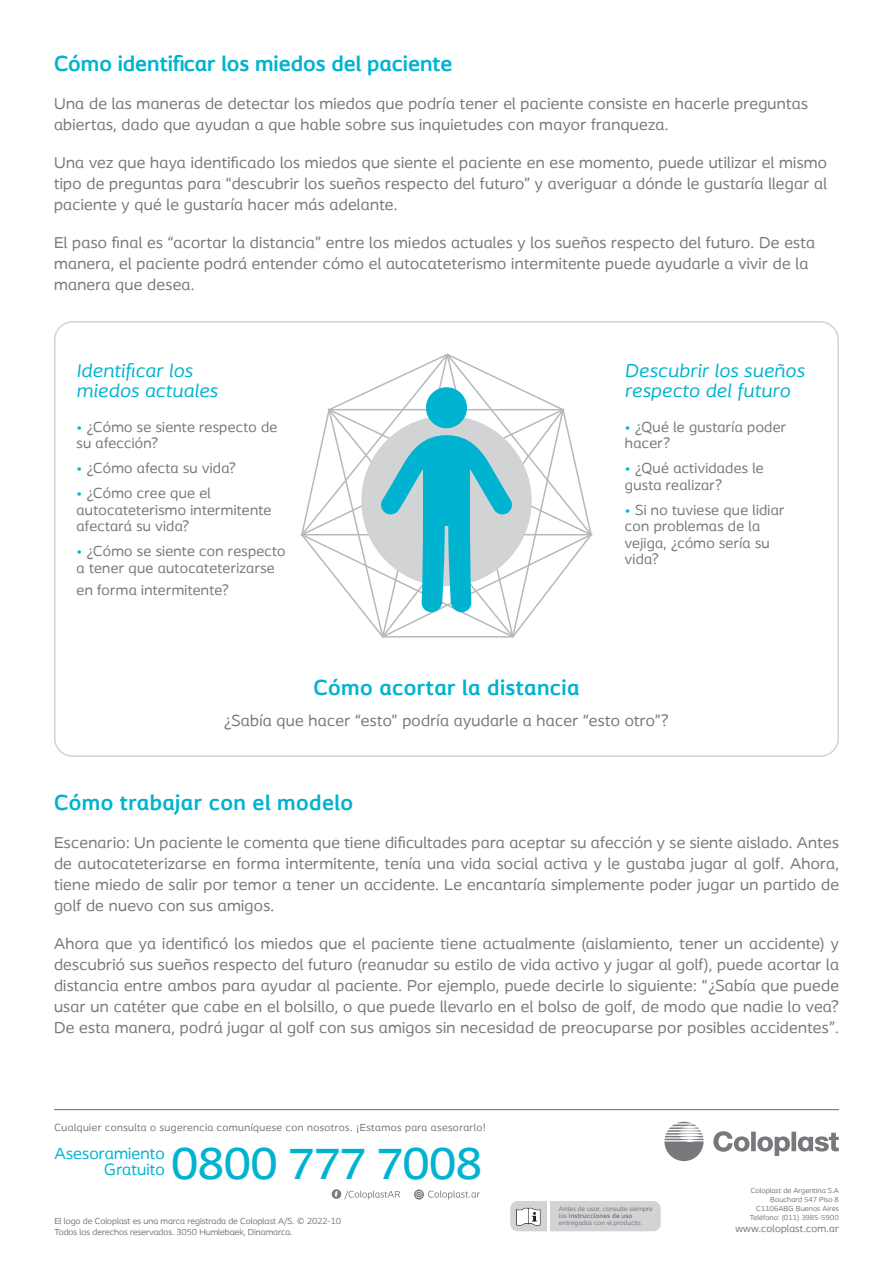
<style>
.page{position:relative;width:893px;height:1263px;background:#fff}
.page>*{position:absolute;margin:0;border:0;box-sizing:border-box;transform-origin:0 0}
.t1{font:500 45.9px "Coloplast";letter-spacing:-.01em;color:#00b3d0}
.t2{font:700 22.5px "Coloplast";letter-spacing:.02em;color:#00b3d0}
.t3{font:700 22.5px "Coloplast";color:#00b3d0}
.t4{font:italic 19.5px/19.5px "Coloplast";letter-spacing:.02em;color:#00b3d0}
.t5{font:16.8px/15.3px "Coloplast";letter-spacing:.01em;color:#00b3d0;text-align:right}
.t6{font:16.5px/21px "Coloplast";letter-spacing:.02em;color:#76787b;text-align:justify}
.t7{font:15px/16.5px "Coloplast";letter-spacing:.02em;color:#76787b}
.t8{font:10.65px "Coloplast";letter-spacing:.04em;color:#76787b}
.t9{font:10.5px "Coloplast";letter-spacing:.02em;color:#76787b}
.t10{font:9px/10.5px "Coloplast";color:#76787b}
.t11{font:7.5px/9px "Coloplast";letter-spacing:.01em;color:#76787b;text-align:right}
.t12{font:6.75px/6.8px "Coloplast";letter-spacing:.01em;color:#76787b}
.s1{color:#00b3d0}
.s2{font-weight:700}
</style>
<div class="page">
<hr style="left:54px;top:1109px;width:785px;height:1px;background:#76787b">
<svg style="left:664px;top:1122px;width:175px;height:39px"></svg>
<div style="left:510px;top:1201px;width:151px;height:30px;background:#d2d3d5;border-radius:7px"></div>
<hr style="left:547px;top:1196px;width:3px;height:42px;background:#fff">
<svg style="left:516px;top:1208px;width:24px;height:18px"></svg>
<svg style="left:332px;top:1189px;width:68px;height:10px"></svg>
<svg style="left:414px;top:1189px;width:66px;height:10px"></svg>
<svg style="left:566px;top:420px;width:27px;height:149px"></svg>
<svg style="left:300px;top:407px;width:261px;height:161px"></svg>
<svg style="left:327px;top:408px;width:239px;height:230px"></svg>
<div style="left:361px;top:416px;width:171px;height:170px;background:#d2d3d5;border-radius:50%"></div>
<div style="left:54px;top:321px;width:785px;height:436px;border:2px solid #d2d3d5;border-radius:18px"></div>
<svg style="left:380px;top:353px;width:133px;height:285px"></svg>
<p class="t3" style="left:54px;top:50px;width:400px">Cómo identificar los miedos del paciente</p>
<p class="t6" style="left:54px;top:93px;width:755px">Una de las maneras de detectar los miedos que podría tener el paciente consiste en hacerle preguntas abiertas, dado que ayudan a que hable sobre sus inquietudes con mayor franqueza.</p>
<p class="t6" style="left:54px;top:152px;width:775px">Una vez que haya identificado los miedos que siente el paciente en ese momento, puede utilizar el mismo tipo de preguntas para “descubrir los sueños respecto del futuro” y averiguar a dónde le gustaría llegar al paciente y qué le gustaría hacer más adelante.</p>
<p class="t6" style="left:54px;top:232px;width:762px;text-align:left">El paso final es “acortar la distancia” entre los miedos actuales y los sueños respecto del futuro. De esta manera, el paciente podrá entender cómo el autocateterismo intermitente puede ayudarle a vivir de la manera que desea.</p>
<p class="t4" style="left:77px;top:361px;width:118px">Identificar los</p>
<p class="t4" style="left:77px;top:380px;width:143px">miedos actuales</p>
<p class="t7" style="left:77px;top:418px;width:202px"><span class="s1">•</span> ¿Cómo se siente respecto de su afección?</p>
<p class="t7" style="left:77px;top:460px;width:161px"><span class="s1">•</span> ¿Cómo afecta su vida?</p>
<p class="t7" style="left:77px;top:485px;width:196px"><span class="s1">•</span> ¿Cómo cree que el autocateterismo intermitente afectará su vida?</p>
<p class="t7" style="left:77px;top:543px;width:210px"><span class="s1">•</span> ¿Cómo se siente con respecto a tener que autocateterizarse</p>
<p class="t7" style="left:77px;top:582px;width:154px">en forma intermitente?</p>
<p class="t4" style="left:625px;top:361px;width:181px">Descubrir los sueños respecto del futuro</p>
<p class="t7" style="left:625px;top:418px;width:163px"><span class="s1">•</span> ¿Qué le gustaría poder hacer?</p>
<p class="t7" style="left:625px;top:460px;width:140px"><span class="s1">•</span> ¿Qué actividades le gusta realizar?</p>
<p class="t7" style="left:625px;top:501px;width:161px"><span class="s1">•</span> Si no tuviese que lidiar con problemas de la vejiga, ¿cómo sería su vida?</p>
<p class="t2" style="left:313px;top:674px;width:268px">Cómo acortar la distancia</p>
<p class="t6" style="left:224px;top:710px;width:446px">¿Sabía que hacer “esto” podría ayudarle a hacer “esto otro”?</p>
<p class="t2" style="left:54px;top:789px;width:301px">Cómo trabajar con el modelo</p>
<p class="t6" style="left:54px;top:832px;width:787px">Escenario: Un paciente le comenta que tiene dificultades para aceptar su afección y se siente aislado. Antes de autocateterizarse en forma intermitente, tenía una vida social activa y le gustaba jugar al golf. Ahora, tiene miedo de salir por temor a tener un accidente. Le encantaría simplemente poder jugar un partido de golf de nuevo con sus amigos.</p>
<p class="t6" style="left:54px;top:933px;width:787px">Ahora que ya identificó los miedos que el paciente tiene actualmente (aislamiento, tener un accidente) y descubrió sus sueños respecto del futuro (reanudar su estilo de vida activo y jugar al golf), puede acortar la distancia entre ambos para ayudar al paciente. Por ejemplo, puede decirle lo siguiente: “¿Sabía que puede usar un catéter que cabe en el bolsillo, o que puede llevarlo en el bolso de golf, de modo que nadie lo vea?<br>De esta manera, podrá jugar al golf con sus amigos sin necesidad de preocuparse por posibles accidentes”.</p>
<p class="t8" style="left:54px;top:1121px;width:433px">Cualquier consulta o sugerencia comuníquese con nosotros. ¡Estamos para asesorarlo!</p>
<p class="t5" style="left:55px;top:1146px;width:112px">Asesoramiento<br>Gratuito</p>
<h1 class="t1" style="left:171px;top:1136px;width:312px">0800 777 7008</h1>
<p class="t10" style="left:54px;top:1216px;width:288px">El logo de Coloplast es una marca registrada de Coloplast A/S. © 2022-10<br>Todos los derechos reservados. 3050 Humlebaek, Dinamarca.</p>
<p class="t12" style="left:559px;top:1206px;width:95px">Antes de usar, consulte siempre las <span class="s2">Instrucciones de uso </span>entregadas con el producto.</p>
<p class="t11" style="left:750px;top:1186px;width:90px">Coloplast de Argentina S.A<br>Bouchard 547 Piso 8<br>C1106ABG Buenos Aires<br>Teléfono: (011) 3985-5900</p>
<p class="t9" style="left:735px;top:1222px;width:105px">www.coloplast.com.ar</p>
</div>
